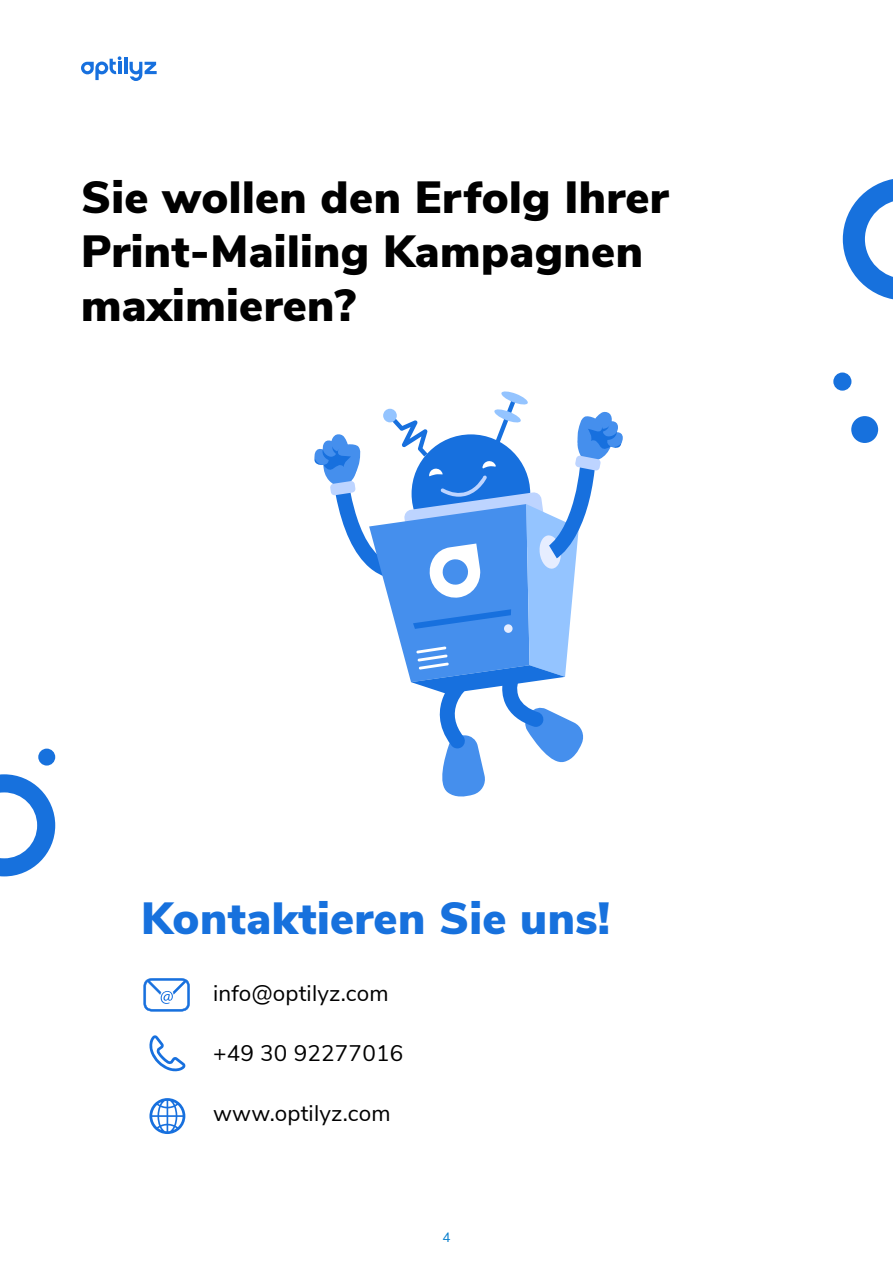
<style>
.page{position:relative;width:893px;height:1263px;background:#fff}
.page>*{position:absolute;margin:0;border:0;box-sizing:border-box;transform-origin:0 0}
.t1{font:900 45px/54px "Nunito Sans";letter-spacing:.01em;color:#000}
.t2{font:900 45px "Nunito Sans";letter-spacing:.01em;color:#1771dd}
.t3{font:22.5px "Nunito Sans";letter-spacing:.01em;color:#000}
.t4{font:13.5px "Nunito Sans";color:#057dcc}
</style>
<div class="page">
<svg style="left:0;top:774px;width:55px;height:102px"></svg>
<div style="left:38px;top:749px;width:17px;height:16px;background:#1771dd;border-radius:50%"></div>
<svg style="left:843px;top:179px;width:50px;height:121px"></svg>
<div style="left:851px;top:416px;width:27px;height:27px;background:#1771dd;border-radius:50%"></div>
<div style="left:833px;top:372px;width:18px;height:19px;background:#1771dd;border-radius:50%"></div>
<svg style="left:81px;top:56px;width:40px;height:24px"></svg>
<svg style="left:130px;top:62px;width:27px;height:19px"></svg>
<hr style="left:124px;top:57px;width:3px;height:17px;background:#1770de">
<svg style="left:314px;top:391px;width:309px;height:405px"></svg>
<svg style="left:149px;top:1035px;width:36px;height:37px"></svg>
<svg style="left:149px;top:1098px;width:36px;height:36px"></svg>
<svg style="left:143px;top:978px;width:47px;height:33px"></svg>
<p class="t1" style="left:81px;top:169px;width:589px">Sie wollen den Erfolg Ihrer<br>Print-Mailing Kampagnen maximieren?</p>
<p class="t2" style="left:141px;top:885px;width:471px">Kontaktieren Sie uns!</p>
<p class="t3" style="left:213px;top:977px;width:177px">info@optilyz.com</p>
<p class="t3" style="left:213px;top:1037px;width:192px">+49 30 92277016</p>
<p class="t3" style="left:213px;top:1097px;width:179px">www.optilyz.com</p>
<p class="t4" style="left:442px;top:1228px;width:10px">4</p>
</div>
